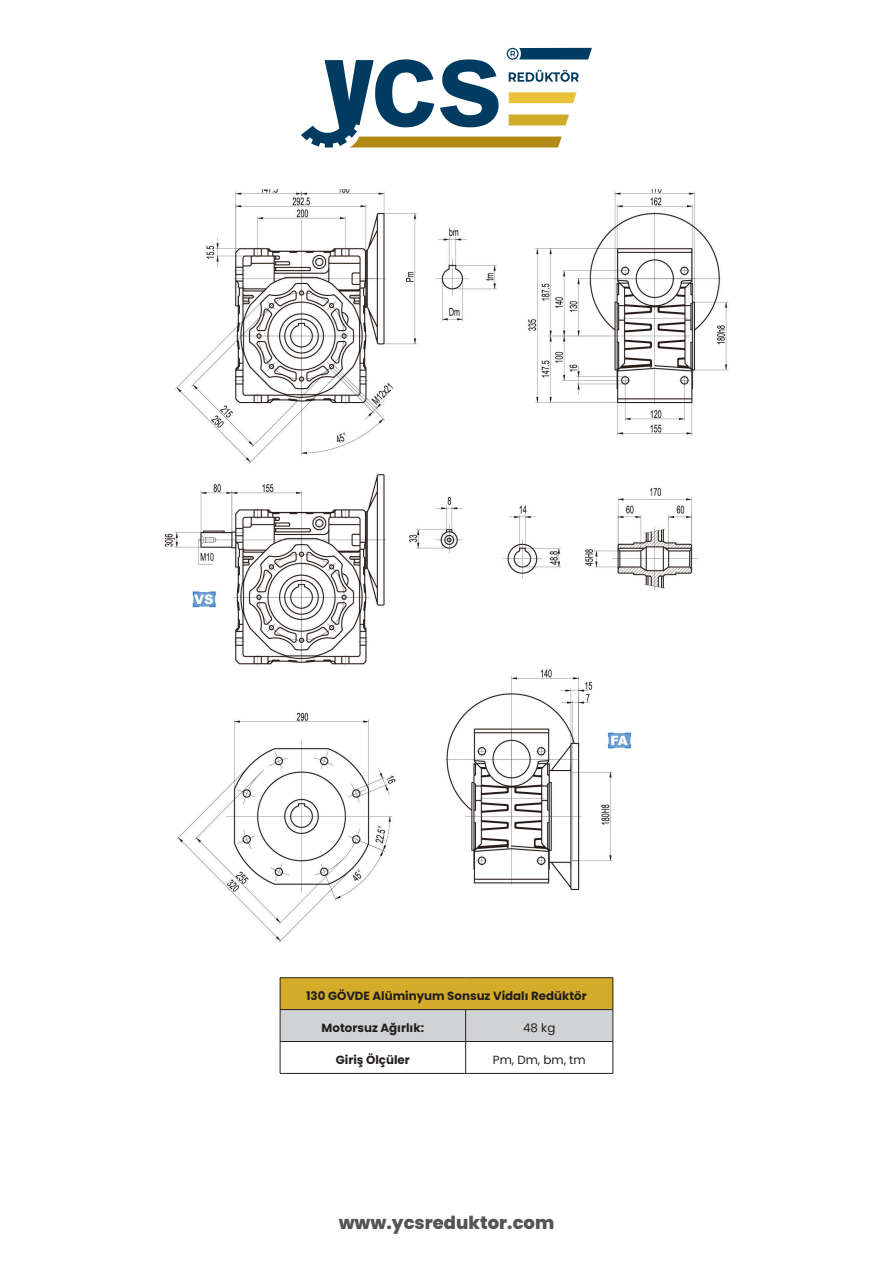
<style>
.page{position:relative;width:893px;height:1263px;background:#fff}
.page>*{position:absolute;margin:0;border:0;box-sizing:border-box;transform-origin:0 0}
.t1{font:800 18px "Poppins";color:#555354}
.t2{font:700 11.85px "Poppins";color:#231f20}
.t3{font:11.85px "Poppins";color:#231f20}
</style>
<div class="page">
<svg style="left:301px;top:48px;width:291px;height:100px"></svg>
<img style="left:164px;top:189px;width:565px;height:754px">
<div style="left:280px;top:978px;width:333px;height:31px;background:#d4ac29"></div>
<svg style="left:281px;top:1010px;width:332px;height:63px"></svg>
<hr style="left:280px;top:977px;width:186px;height:1px;background:#231f20">
<hr style="left:280px;top:978px;width:1px;height:31px;background:#231f20">
<hr style="left:466px;top:977px;width:147px;height:1px;background:#231f20">
<hr style="left:613px;top:978px;width:1px;height:31px;background:#231f20">
<hr style="left:280px;top:1009px;width:186px;height:1px;background:#231f20">
<hr style="left:280px;top:1010px;width:1px;height:31px;background:#231f20">
<hr style="left:466px;top:1009px;width:147px;height:1px;background:#231f20">
<hr style="left:465px;top:1010px;width:1px;height:31px;background:#231f20">
<hr style="left:613px;top:1010px;width:1px;height:31px;background:#231f20">
<hr style="left:280px;top:1041px;width:186px;height:1px;background:#231f20">
<hr style="left:280px;top:1042px;width:1px;height:31px;background:#231f20">
<hr style="left:466px;top:1041px;width:147px;height:1px;background:#231f20">
<hr style="left:465px;top:1042px;width:1px;height:31px;background:#231f20">
<hr style="left:613px;top:1042px;width:1px;height:31px;background:#231f20">
<hr style="left:280px;top:1073px;width:186px;height:1px;background:#231f20">
<hr style="left:466px;top:1073px;width:147px;height:1px;background:#231f20">
<p class="t2" style="left:306px;top:989px;width:282px">130 GÖVDE Alüminyum Sonsuz Vidalı Redüktör</p>
<p class="t2" style="left:322px;top:1021px;width:104px">Motorsuz Ağırlık:</p>
<p class="t3" style="left:523px;top:1021px;width:34px">48 kg</p>
<p class="t2" style="left:336px;top:1053px;width:75px">Giriş Ölçüler</p>
<p class="t3" style="left:493px;top:1053px;width:94px">Pm, Dm, bm, tm</p>
<h1 class="t1" style="left:339px;top:1212px;width:217px">www.ycsreduktor.com</h1>
</div>
